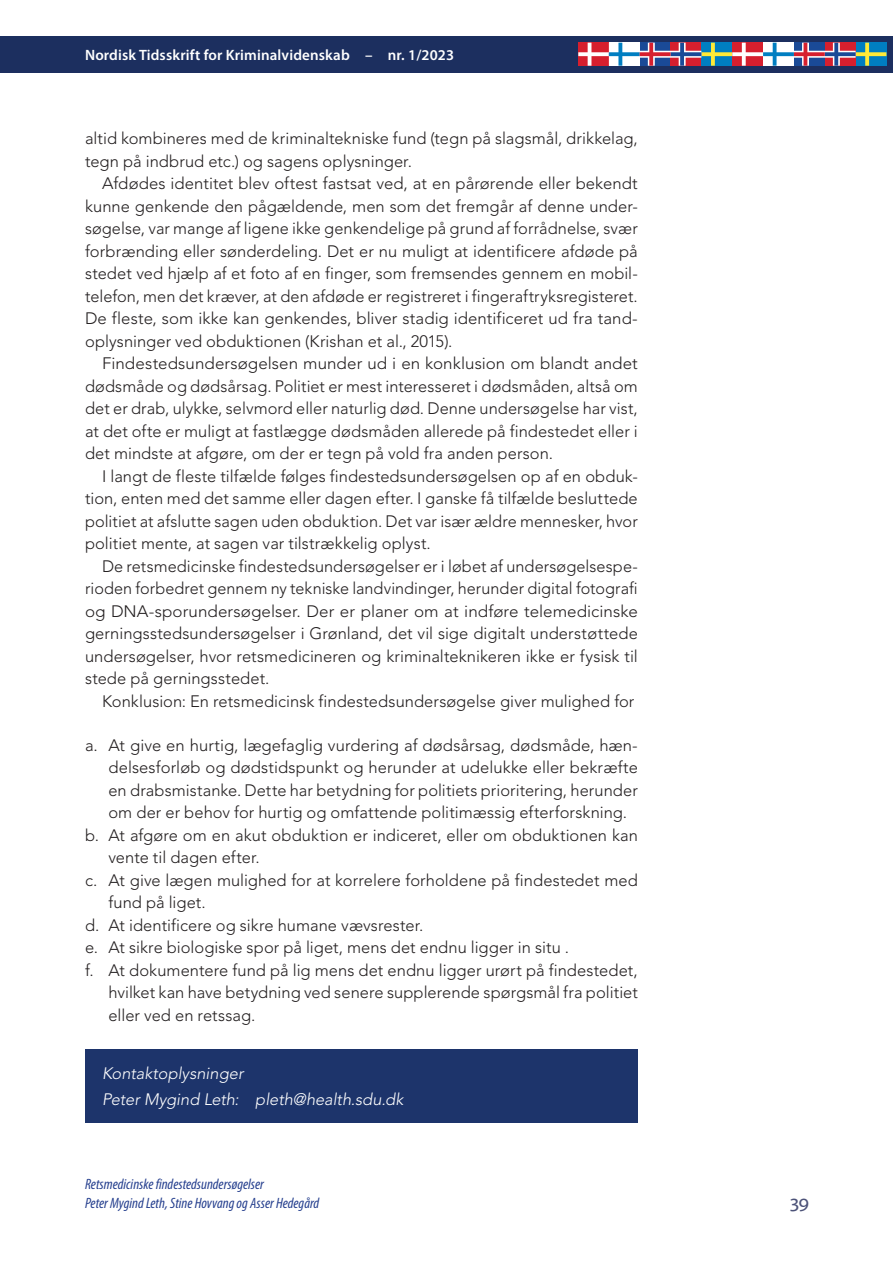
<style>
.page{position:relative;width:893px;height:1263px;background:#fff}
.page>*{position:absolute;margin:0;border:0;box-sizing:border-box;transform-origin:0 0}
.t1{font:21px "Myriad Pro";color:#4c5278}
.JS_Broedtekst_indryk{font:300 16.5px/22.5px "Avenir LT Std";color:#231f20;text-align:justify}
.JS_Broedtekst_haenge{font:300 16.5px/22.5px "Avenir LT Std";color:#231f20;text-align:justify}
.JS_forfattermail_afs{font:italic 300 16.5px "Avenir LT Std";color:#fff}
.t2{font:italic condensed 15px/19px "Myriad Pro";color:#253f8e}
.t3{font:600 15px "Myriad Pro";letter-spacing:.01em;color:#fff}
</style>
<div class="page">
<div style="left:0;top:36px;width:893px;height:36px;background:#1c2f5f"></div>
<svg style="left:578px;top:43px;width:308px;height:23px;background:#9a8196"></svg>
<div style="left:85px;top:1049px;width:553px;height:73px;background:#1d346b"></div>
<p class="t3" style="left:85px;top:45px;width:371px">Nordisk Tidsskrift for Kriminalvidenskab – nr. 1/2023</p>
<p class="JS_Broedtekst_indryk" style="left:85px;top:127px;width:554px">altid kombineres med de kriminaltekniske fund (tegn på slagsmål, drikkelag, tegn på indbrud etc.) og sagens oplysninger.</p>
<p class="JS_Broedtekst_indryk" style="left:85px;top:172px;width:554px;text-indent:17px">Afdødes identitet blev oftest fastsat ved, at en pårørende eller bekendt kunne genkende den pågældende, men som det fremgår af denne under&shy;søgelse, var mange af ligene ikke genkendelige på grund af forrådnelse, svær forbrænding eller sønderdeling. Det er nu muligt at identificere afdøde på stedet ved hjælp af et foto af en finger, som fremsendes gennem en mobil&shy;telefon, men det kræver, at den afdøde er registreret i fingeraftryksregisteret.<br>De fleste, som ikke kan genkendes, bliver stadig identificeret ud fra tand&shy;oplysninger ved obduktionen (Krishan et al., 2015).</p>
<p class="JS_Broedtekst_indryk" style="left:85px;top:352px;width:554px;text-indent:17px">Findestedsundersøgelsen munder ud i en konklusion om blandt andet dødsmåde og dødsårsag. Politiet er mest interesseret i dødsmåden, altså om det er drab, ulykke, selvmord eller naturlig død. Denne undersøgelse har vist, at det ofte er muligt at fastlægge dødsmåden allerede på findestedet eller i det mindste at afgøre, om der er tegn på vold fra anden person.</p>
<p class="JS_Broedtekst_indryk" style="left:85px;top:465px;width:554px;text-indent:17px">I langt de fleste tilfælde følges findestedsundersøgelsen op af en obduk&shy;tion, enten med det samme eller dagen efter. I ganske få tilfælde besluttede politiet at afslutte sagen uden obduktion. Det var især ældre mennesker, hvor politiet mente, at sagen var tilstrækkelig oplyst.</p>
<p class="JS_Broedtekst_indryk" style="left:85px;top:555px;width:554px;text-indent:17px">De retsmedicinske findestedsundersøgelser er i løbet af undersøgelsespe&shy;rioden forbedret gennem ny tekniske landvindinger, herunder digital fotografi og DNA-sporundersøgelser. Der er planer om at indføre telemedicinske gerningsstedsundersøgelser i Grønland, det vil sige digitalt understøttede undersøgelser, hvor retsmedicineren og kriminalteknikeren ikke er fysisk til stede på gerningsstedet.</p>
<p class="JS_Broedtekst_indryk" style="left:102px;top:690px;width:534px">Konklusion: En retsmedicinsk findestedsundersøgelse giver mulighed for</p>
<p class="JS_Broedtekst_haenge" style="left:108px;top:734px;width:531px;text-indent:-23px">a. At give en hurtig, lægefaglig vurdering af dødsårsag, dødsmåde, hæn&shy;delsesforløb og dødstidspunkt og herunder at udelukke eller bekræfte en drabsmistanke. Dette har betydning for politiets prioritering, herunder om der er behov for hurtig og omfattende politimæssig efterforskning.</p>
<p class="JS_Broedtekst_haenge" style="left:108px;top:824px;width:531px;text-indent:-23px">b. At afgøre om en akut obduktion er indiceret, eller om obduktionen kan vente til dagen efter.</p>
<p class="JS_Broedtekst_haenge" style="left:108px;top:869px;width:531px;text-indent:-23px">c. At give lægen mulighed for at korrelere forholdene på findestedet med fund på liget.</p>
<p class="JS_Broedtekst_haenge" style="left:85px;top:914px;width:340px">d. At identificere og sikre humane vævsrester.</p>
<p class="JS_Broedtekst_haenge" style="left:85px;top:936px;width:486px">e. At sikre biologiske spor på liget, mens det endnu ligger in situ .</p>
<p class="JS_Broedtekst_haenge" style="left:108px;top:959px;width:531px;text-indent:-23px">f. At dokumentere fund på lig mens det endnu ligger urørt på findestedet, hvilket kan have betydning ved senere supplerende spørgsmål fra politiet eller ved en retssag.</p>
<p class="JS_forfattermail_afs" style="left:102px;top:1063px;width:143px">Kontaktoplysninger</p>
<p class="JS_forfattermail_afs" style="left:102px;top:1090px;width:303px">Peter Mygind Leth: pleth@health.sdu.dk</p>
<p class="t2" style="left:85px;top:1175px;width:236px">Retsmedicinske findestedsundersøgelser<br>Peter Mygind Leth, Stine Hovvang og Asser Hedegård</p>
<p class="t1" style="left:790px;top:1189px;width:21px">39</p>
</div>
